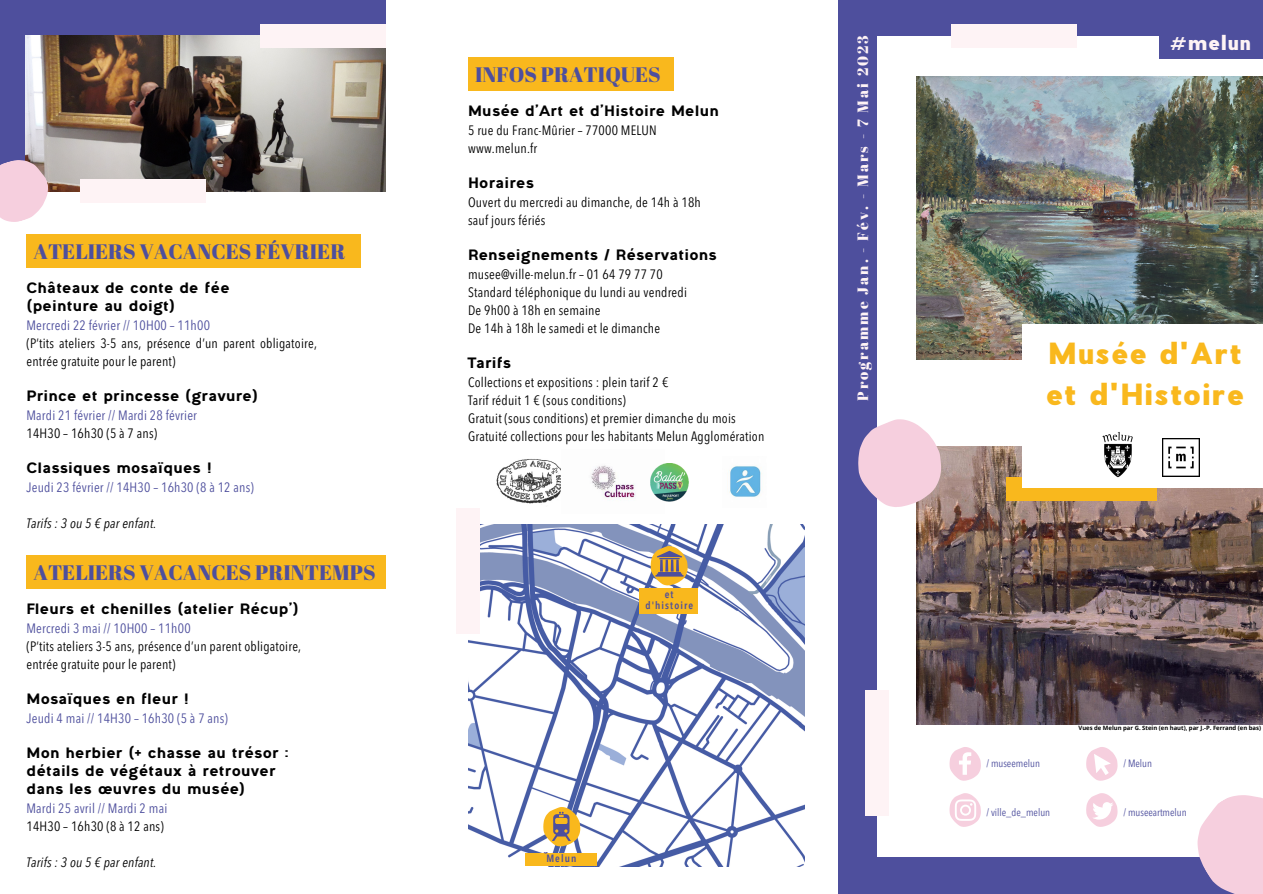
<style>
.page{position:relative;width:1263px;height:894px;background:#fff}
.page>*{position:absolute;margin:0;border:0;box-sizing:border-box;transform-origin:0 0}
.t1{font:900 28.5px/41.5px "Pier Sans";letter-spacing:.075em;color:#f9b81d}
.t2{font:20.85px "Abril Fatface";color:#4e4f9d}
.t3{font:900 19.35px "Pier Sans";letter-spacing:.085em;color:#fef3f5}
.t4{font:15px "Abril Fatface";letter-spacing:.135em;color:#fef3f5}
.t5{font:condensed 13.5px/18px "Avenir Next LT Pro";letter-spacing:.015em;color:#000}
.t6{font:800 13.5px/18px "Ogonek";letter-spacing:.015em;color:#000}
.t7{font:condensed 13.5px "Avenir Next LT Pro";letter-spacing:.015em;color:#4e4f9d}
.t8{font:italic condensed 13.5px "Avenir Next LT Pro";letter-spacing:.015em;color:#000}
.t9{font:condensed 10.5px "Avenir Next LT Pro";color:#4e4f9d}
.t10{font:600 condensed 10.5px/11.2px "Avenir Next LT Pro";letter-spacing:.105em;color:#4e4f9d;text-align:center}
.t11{font:700 6px "Open Sans";color:#000}
</style>
<div class="page">
<div style="left:839px;top:0;width:424px;height:893px;background:#4e4f9d"></div>
<div style="left:877px;top:36px;width:386px;height:820px;background:#fff"></div>
<img style="left:917px;top:77px;width:346px;height:282px">
<img style="left:917px;top:446px;width:346px;height:278px">
<img style="left:468px;top:524px;width:336px;height:342px">
<div style="left:0;top:0;width:386px;height:191px;background:#4e4f9d"></div>
<img style="left:26px;top:36px;width:359px;height:155px">
<div style="left:1006px;top:477px;width:151px;height:23px;background:#f9b81d"></div>
<div style="left:865px;top:690px;width:24px;height:125px;background:#fef3f5"></div>
<div style="left:80px;top:179px;width:126px;height:23px;background:#fef3f5"></div>
<div style="left:951px;top:24px;width:126px;height:23px;background:#fef3f5"></div>
<div style="left:260px;top:24px;width:126px;height:23px;background:#fef3f5"></div>
<div style="left:1022px;top:324px;width:241px;height:163px;background:#fff"></div>
<img style="left:1102px;top:432px;width:31px;height:45px">
<img style="left:1163px;top:439px;width:37px;height:37px">
<svg style="left:858px;top:419px;width:83px;height:88px"></svg>
<svg style="left:0;top:153px;width:56px;height:69px"></svg>
<svg style="left:1179px;top:795px;width:84px;height:98px"></svg>
<div style="left:1159px;top:13px;width:104px;height:45px;background:#4e4f9d"></div>
<div style="left:468px;top:58px;width:205px;height:33px;background:#f9b81d"></div>
<div style="left:26px;top:234px;width:335px;height:34px;background:#f9b81d"></div>
<div style="left:26px;top:555px;width:360px;height:34px;background:#f9b81d"></div>
<div style="left:456px;top:508px;width:24px;height:125px;background:#fef3f5"></div>
<svg style="left:651px;top:546px;width:37px;height:39px"></svg>
<svg style="left:543px;top:806px;width:37px;height:40px"></svg>
<div style="left:639px;top:588px;width:59px;height:25px;background:#f9b81d"></div>
<div style="left:526px;top:852px;width:71px;height:13px;background:#f9b81d"></div>
<svg style="left:949px;top:747px;width:32px;height:33px"></svg>
<svg style="left:949px;top:793px;width:32px;height:33px"></svg>
<svg style="left:1086px;top:793px;width:31px;height:33px"></svg>
<svg style="left:1086px;top:747px;width:31px;height:33px"></svg>
<img style="left:496px;top:459px;width:65px;height:45px">
<img style="left:591px;top:465px;width:60px;height:34px">
<img style="left:651px;top:463px;width:38px;height:38px">
<img style="left:729px;top:465px;width:33px;height:32px">
<h2 class="t2" style="left:34px;top:237px;width:313px">ATELIERS VACANCES FÉVRIER</h2>
<p class="t6" style="left:26px;top:279px;width:205px">Châteaux de conte de fée (peinture au doigt)</p>
<p class="t7" style="left:26px;top:319px;width:185px">Mercredi 22 février // 10H00 – 11h00</p>
<p class="t5" style="left:26px;top:335px;width:292px">(P’tits ateliers 3-5 ans, présence d’un parent obligatoire, entrée gratuite pour le parent)</p>
<p class="t6" style="left:26px;top:387px;width:232px">Prince et princesse (gravure)</p>
<p class="t7" style="left:26px;top:409px;width:172px">Mardi 21 février // Mardi 28 février</p>
<p class="t5" style="left:26px;top:425px;width:132px">14H30 – 16h30 (5 à 7 ans)</p>
<p class="t6" style="left:26px;top:459px;width:187px">Classiques mosaïques !</p>
<p class="t7" style="left:26px;top:481px;width:229px">Jeudi 23 février // 14H30 – 16h30 (8 à 12 ans)</p>
<p class="t8" style="left:26px;top:517px;width:131px">Tarifs : 3 ou 5 € par enfant.</p>
<h2 class="t2" style="left:34px;top:557px;width:344px">ATELIERS VACANCES PRINTEMPS</h2>
<p class="t6" style="left:26px;top:600px;width:272px">Fleurs et chenilles (atelier Récup’)</p>
<p class="t7" style="left:26px;top:622px;width:166px">Mercredi 3 mai // 10H00 – 11h00</p>
<p class="t5" style="left:26px;top:638px;width:276px">(P’tits ateliers 3-5 ans, présence d’un parent obligatoire, entrée gratuite pour le parent)</p>
<p class="t6" style="left:26px;top:690px;width:164px">Mosaïques en fleur !</p>
<p class="t7" style="left:26px;top:712px;width:203px">Jeudi 4 mai // 14H30 – 16h30 (5 à 7 ans)</p>
<p class="t6" style="left:26px;top:744px;width:263px">Mon herbier (+ chasse au trésor : détails de végétaux à retrouver dans les œuvres du musée)</p>
<p class="t7" style="left:26px;top:802px;width:142px">Mardi 25 avril // Mardi 2 mai</p>
<p class="t5" style="left:26px;top:818px;width:139px">14H30 – 16h30 (8 à 12 ans)</p>
<p class="t8" style="left:26px;top:856px;width:131px">Tarifs : 3 ou 5 € par enfant.</p>
<h2 class="t2" style="left:475px;top:60px;width:187px">INFOS PRATIQUES</h2>
<p class="t6" style="left:468px;top:102px;width:252px">Musée d’Art et d’Histoire Melun</p>
<p class="t5" style="left:468px;top:122px;width:190px">5 rue du Franc-Mûrier – 77000 MELUN www.melun.fr</p>
<p class="t6" style="left:468px;top:174px;width:67px">Horaires</p>
<p class="t5" style="left:468px;top:194px;width:234px">Ouvert du mercredi au dimanche, de 14h à 18h sauf jours fériés</p>
<p class="t6" style="left:468px;top:246px;width:250px">Renseignements / Réservations</p>
<p class="t5" style="left:468px;top:266px;width:220px">musee@ville-melun.fr – 01 64 79 77 70<br>Standard téléphonique du lundi au vendredi De 9h00 à 18h en semaine<br>De 14h à 18h le samedi et le dimanche</p>
<p class="t6" style="left:468px;top:354px;width:45px">Tarifs</p>
<p class="t5" style="left:468px;top:374px;width:298px">Collections et expositions : plein tarif 2 €<br>Tarif réduit 1 € (sous conditions)<br>Gratuit (sous conditions) et premier dimanche du mois Gratuité collections pour les habitants Melun Agglomération</p>
<p class="t10" style="left:645px;top:589px;width:49px">et d'histoire</p>
<p class="t10" style="left:543px;top:842px;width:35px;text-align:left">g<br>Melun</p>
<p class="t4" style="left:852px;top:401px;width:367px;rotate:-90deg">Programme Jan. - Fév. - Mars - 7 Mai 2023</p>
<h3 class="t3" style="left:1170px;top:30px;width:82px">#melun</h3>
<h1 class="t1" style="left:1046px;top:331px;width:199px">Musée d'Art et d'Histoire</h1>
<p class="t11" style="left:1078px;top:723px;width:184px">Vues de Melun par G. Stein (en haut), par J.-P. Ferrand (en bas)</p>
<p class="t9" style="left:986px;top:758px;width:55px">/ museemelun</p>
<p class="t9" style="left:1123px;top:758px;width:30px">/ Melun</p>
<p class="t9" style="left:986px;top:807px;width:65px">/ ville_de_melun</p>
<p class="t9" style="left:1123px;top:807px;width:65px">/ museeartmelun</p>
</div>
